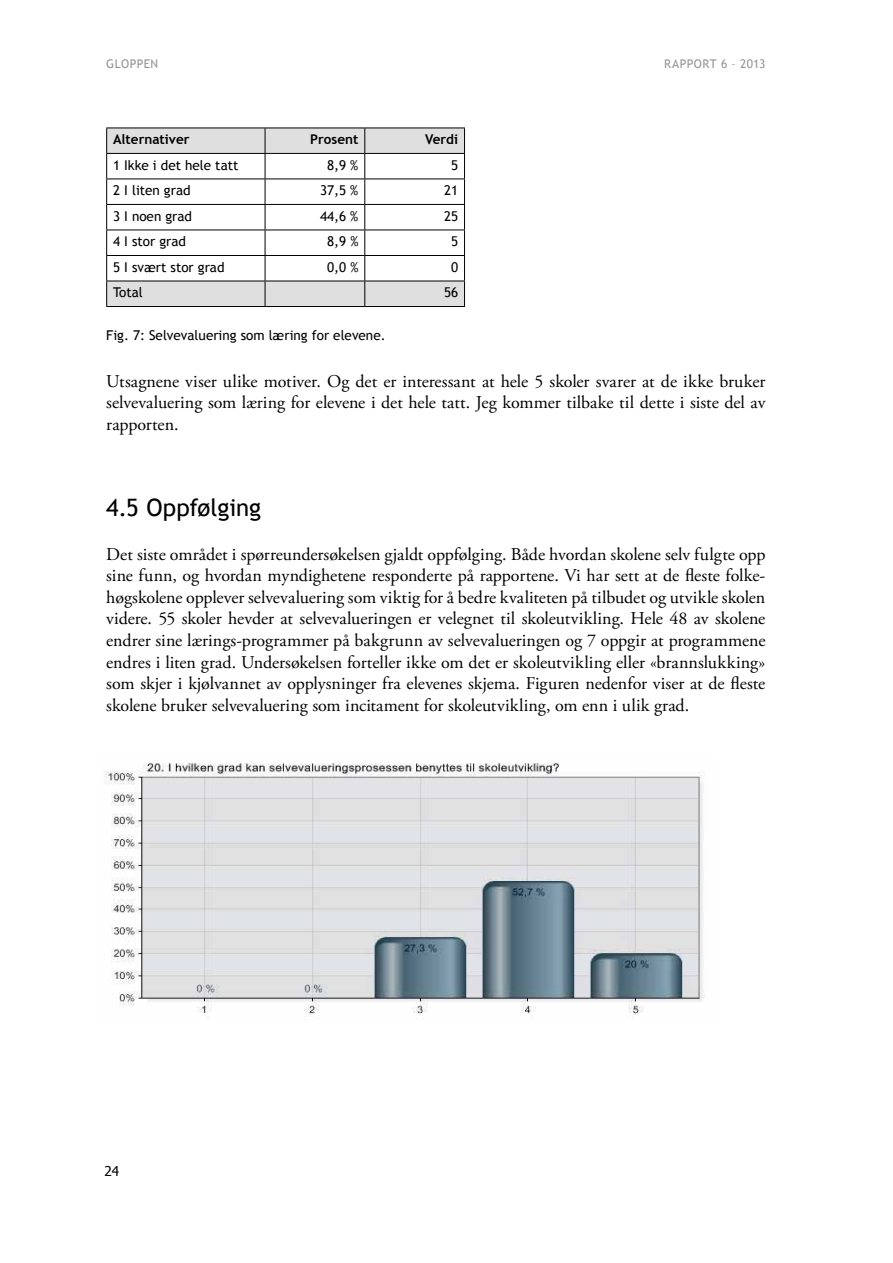
<style>
.page{position:relative;width:893px;height:1263px;background:#fff}
.page>*{position:absolute;margin:0;border:0;box-sizing:border-box;transform-origin:0 0}
.t1{font:24px "Trebuchet MS";letter-spacing:-.005em;color:#000}
.t2{font:18px/21.6px "Adobe Garamond Pro";color:#000;text-align:justify}
.t3{font:13.5px "Trebuchet MS";color:#000}
.t4{font:700 13.5px "Trebuchet MS";color:#000}
.t5{font:13.5px "Tahoma";color:#000}
.t6{font:12px "Trebuchet MS";letter-spacing:.03em;color:#939598}
</style>
<div class="page">
<svg style="left:107px;top:129px;width:357px;height:177px"></svg>
<hr style="left:106px;top:179px;width:159px;height:1px;background:#000">
<hr style="left:265px;top:179px;width:100px;height:1px;background:#000">
<hr style="left:365px;top:179px;width:100px;height:1px;background:#000">
<hr style="left:106px;top:204px;width:159px;height:1px;background:#000">
<hr style="left:265px;top:204px;width:100px;height:1px;background:#000">
<hr style="left:365px;top:204px;width:100px;height:1px;background:#000">
<hr style="left:106px;top:230px;width:159px;height:1px;background:#000">
<hr style="left:265px;top:230px;width:100px;height:1px;background:#000">
<hr style="left:365px;top:230px;width:100px;height:1px;background:#000">
<hr style="left:106px;top:255px;width:159px;height:1px;background:#000">
<hr style="left:265px;top:255px;width:100px;height:1px;background:#000">
<hr style="left:365px;top:255px;width:100px;height:1px;background:#000">
<svg style="left:265px;top:129px;width:1px;height:177px"></svg>
<svg style="left:364px;top:129px;width:1px;height:177px"></svg>
<hr style="left:106px;top:128px;width:159px;height:1px;background:#000">
<hr style="left:265px;top:128px;width:100px;height:1px;background:#000">
<hr style="left:365px;top:128px;width:100px;height:1px;background:#000">
<hr style="left:106px;top:153px;width:159px;height:1px;background:#000">
<hr style="left:265px;top:153px;width:100px;height:1px;background:#000">
<hr style="left:365px;top:153px;width:100px;height:1px;background:#000">
<hr style="left:106px;top:281px;width:159px;height:1px;background:#000">
<svg style="left:106px;top:128px;width:1px;height:178px"></svg>
<hr style="left:265px;top:281px;width:100px;height:1px;background:#000">
<hr style="left:365px;top:281px;width:100px;height:1px;background:#000">
<svg style="left:464px;top:128px;width:1px;height:178px"></svg>
<hr style="left:106px;top:306px;width:159px;height:1px;background:#000">
<hr style="left:265px;top:306px;width:100px;height:1px;background:#000">
<hr style="left:365px;top:306px;width:100px;height:1px;background:#000">
<img style="left:104px;top:763px;width:601px;height:252px">
<p class="t6" style="left:106px;top:57px;width:53px">Gloppen</p>
<p class="t6" style="left:664px;top:57px;width:103px">rapport 6 – 2013</p>
<p class="t4" style="left:113px;top:131px;width:78px">Alternativer</p>
<p class="t4" style="left:310px;top:131px;width:50px">Prosent</p>
<p class="t4" style="left:425px;top:131px;width:35px">Verdi</p>
<p class="t3" style="left:113px;top:157px;width:127px">1 Ikke i det hele tatt</p>
<p class="t3" style="left:327px;top:157px;width:33px">8,9 %</p>
<p class="t3" style="left:451px;top:157px;width:9px">5</p>
<p class="t3" style="left:113px;top:183px;width:79px">2 I liten grad</p>
<p class="t3" style="left:320px;top:183px;width:40px">37,5 %</p>
<p class="t3" style="left:444px;top:183px;width:16px">21</p>
<p class="t3" style="left:113px;top:208px;width:81px">3 I noen grad</p>
<p class="t3" style="left:320px;top:208px;width:40px">44,6 %</p>
<p class="t3" style="left:444px;top:208px;width:16px">25</p>
<p class="t3" style="left:113px;top:234px;width:74px">4 I stor grad</p>
<p class="t3" style="left:327px;top:234px;width:33px">8,9 %</p>
<p class="t3" style="left:451px;top:234px;width:9px">5</p>
<p class="t3" style="left:113px;top:259px;width:113px">5 I svært stor grad</p>
<p class="t3" style="left:327px;top:259px;width:33px">0,0 %</p>
<p class="t3" style="left:451px;top:259px;width:9px">0</p>
<p class="t3" style="left:113px;top:285px;width:31px">Total</p>
<p class="t3" style="left:444px;top:285px;width:16px">56</p>
<p class="t3" style="left:106px;top:327px;width:281px">Fig. 7: Selvevaluering som læring for elevene.</p>
<p class="t2" style="left:106px;top:371px;width:661px">Utsagnene viser ulike motiver. Og det er interessant at hele 5 skoler svarer at de ikke bruker selvevaluering som læring for elevene i det hele tatt. Jeg kommer tilbake til dette i siste del av rapporten.</p>
<h1 class="t1" style="left:106px;top:494px;width:156px">4.5 Oppfølging</h1>
<p class="t2" style="left:106px;top:544px;width:661px">Det siste området i spørreundersøkelsen gjaldt oppfølging. Både hvordan skolene selv fulgte opp sine funn, og hvordan myndighetene responderte på rapportene. Vi har sett at de fleste folke&shy;høgskolene opplever selvevaluering som viktig for å bedre kvaliteten på tilbudet og utvikle skolen videre. 55 skoler hevder at selvevalueringen er velegnet til skoleutvikling. Hele 48 av skolene endrer sine lærings-programmer på bakgrunn av selvevalueringen og 7 oppgir at programmene endres i liten grad. Undersøkelsen forteller ikke om det er skoleutvikling eller «brannslukking» som skjer i kjølvannet av opplysninger fra elevenes skjema. Figuren nedenfor viser at de fleste skolene bruker selvevaluering som incitament for skoleutvikling, om enn i ulik grad.</p>
<p class="t5" style="left:105px;top:1162px;width:16px">24</p>
</div>
